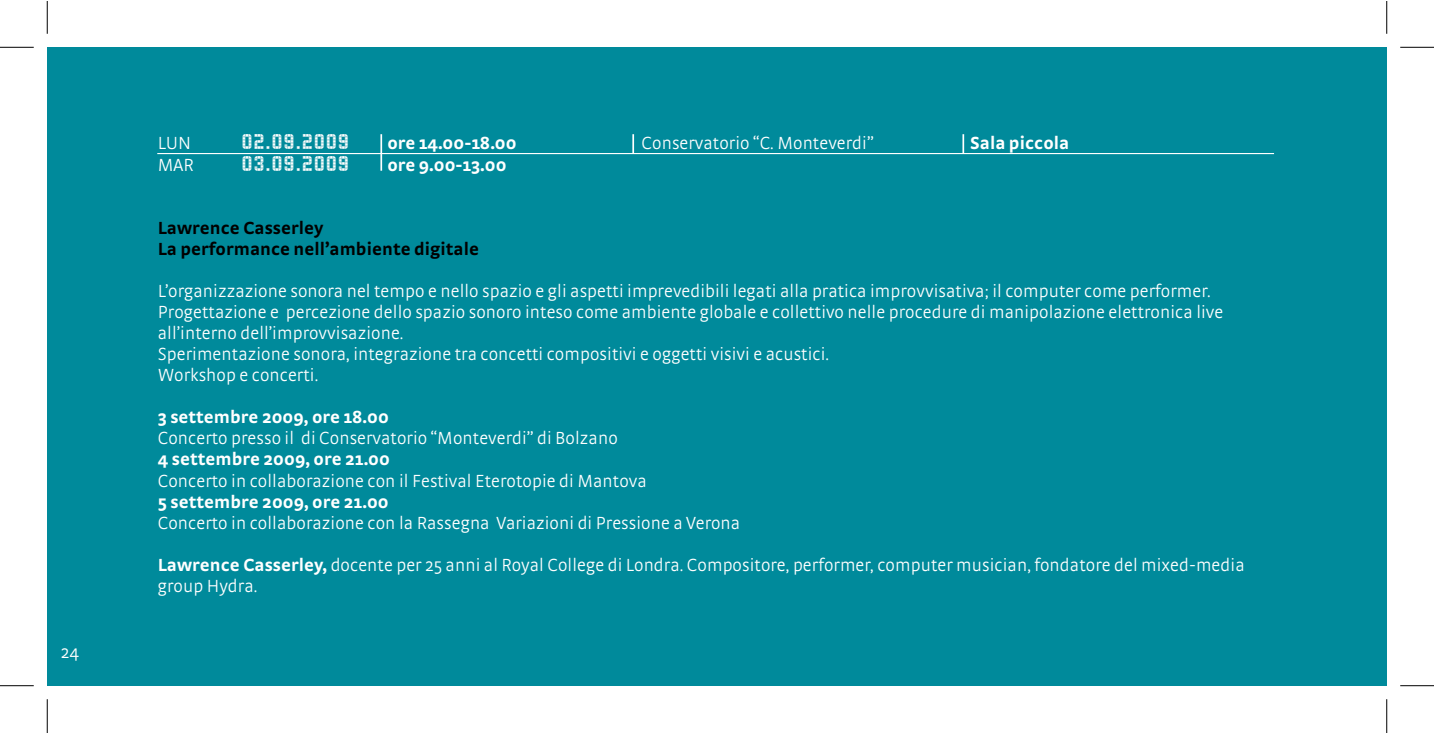
<style>
.page{position:relative;width:1434px;height:733px;background:#fff}
.page>*{position:absolute;margin:0;border:0;box-sizing:border-box;transform-origin:0 0}
.t1{font:22.5px "Flat Pack";letter-spacing:.005em;color:#fff}
.t2{font:300 18.45px/21.2px "Strada";letter-spacing:.005em;color:#fff}
.t3{font:700 18.45px "Strada";letter-spacing:.005em;color:#fff}
.t4{font:700 18.45px/21.2px "Strada";letter-spacing:.005em;color:#000}
.s1{font-weight:700}
</style>
<div class="page">
<div style="left:47px;top:47px;width:1340px;height:638px;background:#008a9b"></div>
<hr style="left:157px;top:153px;width:1117px;height:1px;background:#fff">
<svg style="left:632px;top:134px;width:2px;height:19px"></svg>
<svg style="left:962px;top:134px;width:2px;height:19px"></svg>
<hr style="left:380px;top:134px;width:2px;height:37px;background:#fff">
<hr style="left:0;top:47px;width:34px;height:1px;background:#000">
<hr style="left:1400px;top:47px;width:33px;height:1px;background:#000">
<hr style="left:0;top:685px;width:34px;height:1px;background:#000">
<hr style="left:1400px;top:685px;width:33px;height:1px;background:#000">
<hr style="left:47px;top:1px;width:1px;height:33px;background:#000">
<hr style="left:47px;top:699px;width:1px;height:33px;background:#000">
<hr style="left:1386px;top:1px;width:1px;height:33px;background:#000">
<hr style="left:1386px;top:699px;width:1px;height:33px;background:#000">
<p class="t2" style="left:61px;top:640px;width:20px">24</p>
<p class="t2" style="left:158px;top:132px;width:35px">LUN</p>
<p class="t1" style="left:241px;top:131px;width:110px">02.09.2009</p>
<p class="t3" style="left:387px;top:132px;width:131px">ore 14.00-18.00</p>
<p class="t2" style="left:642px;top:132px;width:234px">Conservatorio “C. Monteverdi”</p>
<p class="t3" style="left:970px;top:132px;width:101px">Sala piccola</p>
<p class="t2" style="left:158px;top:153px;width:38px">MAR</p>
<p class="t1" style="left:241px;top:152px;width:110px">03.09.2009</p>
<p class="t3" style="left:387px;top:153px;width:121px">ore 9.00-13.00</p>
<p class="t4" style="left:158px;top:216px;width:323px">Lawrence Casserley<br>La performance nell’ambiente digitale</p>
<p class="t2" style="left:158px;top:280px;width:1067px">L’organizzazione sonora nel tempo e nello spazio e gli aspetti imprevedibili legati alla pratica improvvisativa; il computer come performer.<br>Progettazione e percezione dello spazio sonoro inteso come ambiente globale e collettivo nelle procedure di manipolazione elettronica live all’interno dell’improvvisazione.<br>Sperimentazione sonora, integrazione tra concetti compositivi e oggetti visivi e acustici.<br>Workshop e concerti.</p>
<p class="t3" style="left:158px;top:406px;width:232px">3 settembre 2009, ore 18.00</p>
<p class="t2" style="left:158px;top:427px;width:461px">Concerto presso il di Conservatorio “Monteverdi” di Bolzano</p>
<p class="t3" style="left:158px;top:448px;width:234px">4 settembre 2009, ore 21.00</p>
<p class="t2" style="left:158px;top:469px;width:490px">Concerto in collaborazione con il Festival Eterotopie di Mantova</p>
<p class="t3" style="left:158px;top:490px;width:232px">5 settembre 2009, ore 21.00</p>
<p class="t2" style="left:158px;top:511px;width:584px">Concerto in collaborazione con la Rassegna Variazioni di Pressione a Verona</p>
<p class="t2" style="left:158px;top:553px;width:1088px"><span class="s1">Lawrence Casserley,</span> docente per 25 anni al Royal College di Londra. Compositore, performer, computer musician, fondatore del mixed-media group Hydra.</p>
</div>
